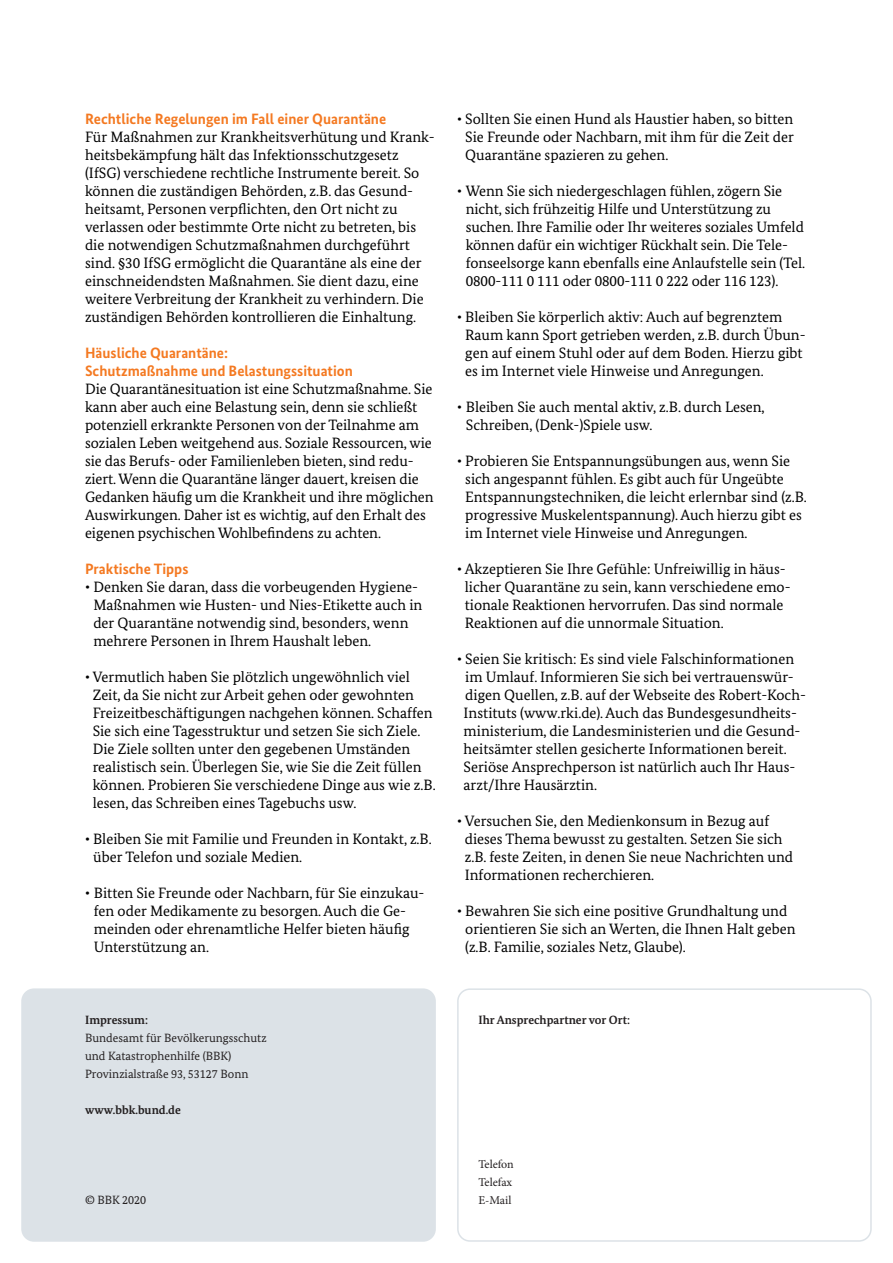
<style>
.page{position:relative;width:893px;height:1263px;background:#fff}
.page>*{position:absolute;margin:0;border:0;box-sizing:border-box;transform-origin:0 0}
.t1{font:15px/18px "Bundes Serif";color:#000001}
.t2{font:700 15px/18px "Bundes Sans";color:#f47921}
.copy{font:12px/18px "Bundes Serif";color:#231f20}
.copy-2{font:700 12px "Bundes Serif";color:#231f20}
.t3{font:12px "Minion Pro";letter-spacing:-.005em;color:#231f20}
.copy_bold{font:700 12px "Bundes Serif";color:#231f20}
.s1{font-family:"Bundes Sans"}
</style>
<div class="page">
<div style="left:21px;top:988px;width:415px;height:254px;background:#dce2e7;border-radius:13px"></div>
<div style="left:457px;top:988px;width:415px;height:254px;border:2px solid #dce2e7;border-radius:12px"></div>
<p class="t2" style="left:85px;top:110px;width:303px">Rechtliche Regelungen im Fall einer Quarantäne</p>
<p class="t1" style="left:85px;top:128px;width:349px">Für Maßnahmen zur Krankheitsverhütung und Krank&shy;heitsbekämpfung hält das Infektionsschutzgesetz (IfSG) verschiedene rechtliche Instrumente bereit. So können die zuständigen Behörden, z.B. das Gesund&shy;heitsamt, Personen verpflichten, den Ort nicht zu verlassen oder bestimmte Orte nicht zu betreten, bis die notwendigen Schutzmaßnahmen durchgeführt sind. §30 IfSG ermöglicht die Quarantäne als eine der einschneidendsten Maßnahmen. Sie dient dazu, eine weitere Verbreitung der Krankheit zu verhindern. Die zuständigen Behörden kontrollieren die Einhaltung.</p>
<p class="t2" style="left:85px;top:344px;width:269px">Häusliche Quarantäne:<br>Schutzmaßnahme und Belastungssituation</p>
<p class="t1" style="left:85px;top:380px;width:350px">Die Quarantänesituation ist eine Schutzmaßnahme. Sie kann aber auch eine Belastung sein, denn sie schließt potenziell erkrankte Personen von der Teilnahme am sozialen Leben weitgehend aus. Soziale Ressourcen, wie sie das Berufs- oder Familienleben bieten, sind redu&shy;ziert. Wenn die Quarantäne länger dauert, kreisen die Gedanken häufig um die Krankheit und ihre möglichen Auswirkungen. Daher ist es wichtig, auf den Erhalt des eigenen psychischen Wohlbefindens zu achten.</p>
<p class="t2" style="left:85px;top:560px;width:105px">Praktische Tipps</p>
<p class="t1" style="left:93px;top:578px;width:331px;text-indent:-8px"><span class="s1">•</span> Denken Sie daran, dass die vorbeugenden Hygiene-Maßnahmen wie Husten- und Nies-Etikette auch in der Quarantäne notwendig sind, besonders, wenn mehrere Personen in Ihrem Haushalt leben.</p>
<p class="t1" style="left:93px;top:668px;width:344px;text-indent:-8px">• Vermutlich haben Sie plötzlich ungewöhnlich viel Zeit, da Sie nicht zur Arbeit gehen oder gewohnten Freizeitbeschäftigungen nachgehen können. Schaffen Sie sich eine Tagesstruktur und setzen Sie sich Ziele.<br>Die Ziele sollten unter den gegebenen Umständen realistisch sein. Überlegen Sie, wie Sie die Zeit füllen können. Probieren Sie verschiedene Dinge aus wie z.B. lesen, das Schreiben eines Tagebuchs usw.</p>
<p class="t1" style="left:93px;top:830px;width:340px;text-indent:-8px">• Bleiben Sie mit Familie und Freunden in Kontakt, z.B. über Telefon und soziale Medien.</p>
<p class="t1" style="left:94px;top:884px;width:330px;text-indent:-9px">• Bitten Sie Freunde oder Nachbarn, für Sie einzukau&shy;fen oder Medikamente zu besorgen. Auch die Ge&shy;meinden oder ehrenamtliche Helfer bieten häufig Unterstützung an.</p>
<p class="t1" style="left:465px;top:110px;width:330px;text-align:justify;text-indent:-8px">• Sollten Sie einen Hund als Haustier haben, so bitten Sie Freunde oder Nachbarn, mit ihm für die Zeit der Quarantäne spazieren zu gehen.</p>
<p class="t1" style="left:466px;top:182px;width:341px;text-indent:-9px">• Wenn Sie sich niedergeschlagen fühlen, zögern Sie nicht, sich frühzeitig Hilfe und Unterstützung zu suchen. Ihre Familie oder Ihr weiteres soziales Umfeld können dafür ein wichtiger Rückhalt sein. Die Tele&shy;fonseelsorge kann ebenfalls eine Anlaufstelle sein (Tel.<br>0800-111 0 111 oder 0800-111 0 222 oder 116 123).</p>
<p class="t1" style="left:465px;top:308px;width:342px;text-indent:-8px">• Bleiben Sie körperlich aktiv: Auch auf begrenztem Raum kann Sport getrieben werden, z.B. durch Übun&shy;gen auf einem Stuhl oder auf dem Boden. Hierzu gibt es im Internet viele Hinweise und Anregungen.</p>
<p class="t1" style="left:466px;top:398px;width:300px;text-indent:-9px">• Bleiben Sie auch mental aktiv, z.B. durch Lesen,<br>Schreiben, (Denk-)Spiele usw.</p>
<p class="t1" style="left:465px;top:452px;width:343px;text-indent:-8px">• Probieren Sie Entspannungsübungen aus, wenn Sie sich angespannt fühlen. Es gibt auch für Ungeübte Entspannungstechniken, die leicht erlernbar sind (z.B. progressive Muskelentspannung). Auch hierzu gibt es im Internet viele Hinweise und Anregungen.</p>
<p class="t1" style="left:465px;top:560px;width:327px;text-indent:-8px">• Akzeptieren Sie Ihre Gefühle: Unfreiwillig in häus&shy;licher Quarantäne zu sein, kann verschiedene emo&shy;tionale Reaktionen hervorrufen. Das sind normale Reaktionen auf die unnormale Situation.</p>
<p class="t1" style="left:465px;top:650px;width:342px;text-indent:-8px">• Seien Sie kritisch: Es sind viele Falschinformationen im Umlauf. Informieren Sie sich bei vertrauenswür&shy;digen Quellen, z.B. auf der Webseite des Robert‑Koch-</p>
<p class="t1" style="left:464px;top:704px;width:338px">Instituts (www.rki.de). Auch das Bundesgesundheits&shy;ministerium, die Landesministerien und die Gesund&shy;heitsämter stellen gesicherte Informationen bereit.<br>Seriöse Ansprechperson ist natürlich auch Ihr Haus&shy;arzt/Ihre Hausärztin.</p>
<p class="t1" style="left:465px;top:812px;width:330px;text-indent:-8px">• Versuchen Sie, den Medienkonsum in Bezug auf dieses Thema bewusst zu gestalten. Setzen Sie sich z.B. feste Zeiten, in denen Sie neue Nachrichten und Informationen recherchieren.</p>
<p class="t1" style="left:465px;top:902px;width:332px;text-indent:-8px">• Bewahren Sie sich eine positive Grundhaltung und orientieren Sie sich an Werten, die Ihnen Halt geben (z.B. Familie, soziales Netz, Glaube).</p>
<p class="copy_bold" style="left:85px;top:1013px;width:64px">Impressum:</p>
<p class="copy-2" style="left:478px;top:1013px;width:153px">Ihr Ansprechpartner vor Ort:</p>
<p class="copy" style="left:85px;top:1029px;width:183px">Bundesamt für Bevölkerungsschutz und Katastrophenhilfe (BBK)<br>Provinzialstraße 93, 53127 Bonn</p>
<p class="copy-2" style="left:85px;top:1103px;width:97px">www.bbk.bund.de</p>
<p class="copy" style="left:85px;top:1191px;width:63px">© BBK 2020</p>
<p class="t3" style="left:478px;top:1156px;width:37px">Telefon</p>
<p class="t3" style="left:478px;top:1174px;width:35px">Telefax</p>
<p class="t3" style="left:478px;top:1192px;width:35px">E-Mail</p>
</div>
